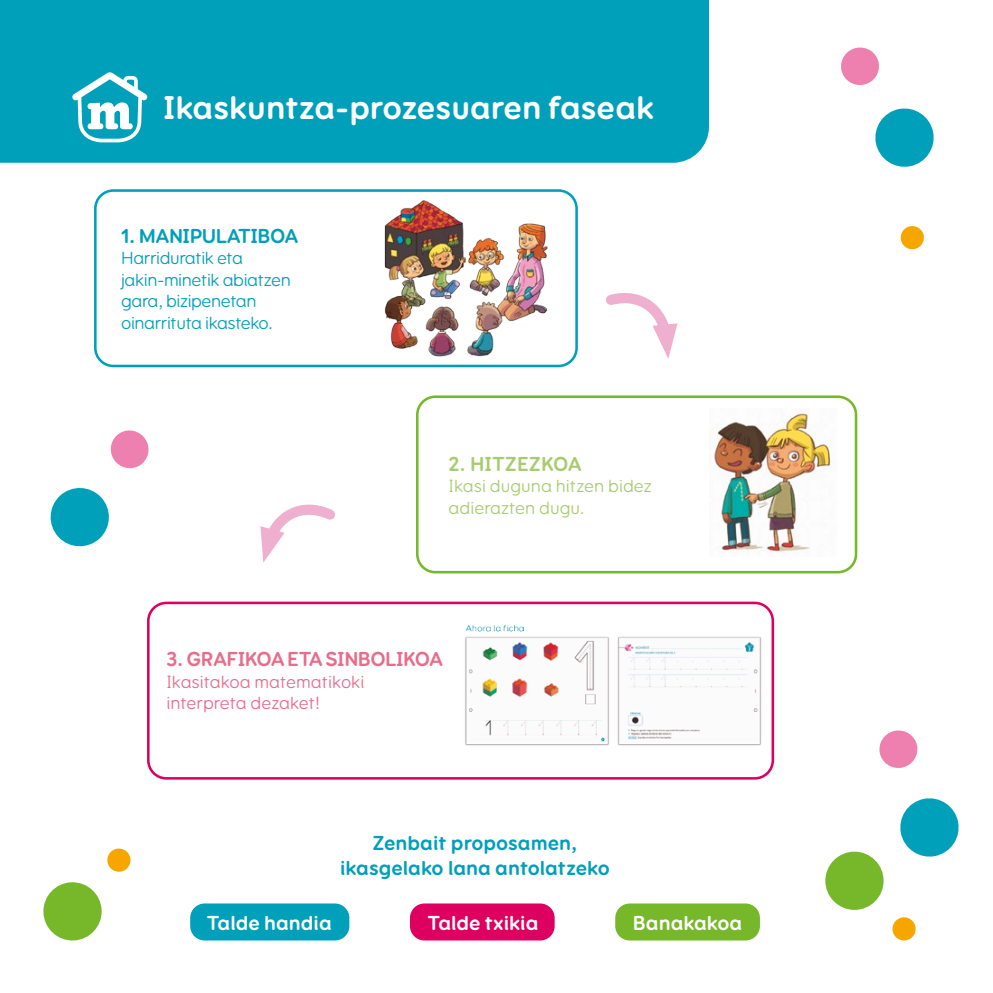
<style>
.page{position:relative;width:993px;height:993px;background:#fff}
.page>*{position:absolute;margin:0;border:0;box-sizing:border-box;transform-origin:0 0}
.t1{font:700 33.12px "SM Rounded";color:#fff}
.t2{font:700 20.38px/24.5px "SM Rounded";color:#009fba;text-align:center}
.t3{font:700 20.38px "SM Rounded";color:#fff}
.t4{font:700 20.38px "SM Rounded";letter-spacing:-.025em;color:#e86c8b}
.t5{font:700 20.38px "SM Rounded";letter-spacing:-.025em;color:#009fba}
.t6{font:700 20.38px "SM Rounded";color:#a8cc6d}
.t7{font:17.88px/21.4px "SM Rounded";letter-spacing:-.025em;color:#009fba}
.t8{font:17.88px/21.4px "SM Rounded";color:#e86c8b}
.t9{font:17.88px/21.4px "SM Rounded";color:#a8cc6d}
</style>
<div class="page">
<div style="left:0;top:0;width:708px;height:163px;background:#009fba"></div>
<svg style="left:72px;top:72px;width:76px;height:70px"></svg>
<div style="left:190px;top:903px;width:159px;height:37px;background:#009fba;border-radius:14px"></div>
<div style="left:615px;top:903px;width:144px;height:37px;background:#76b82a;border-radius:14px"></div>
<div style="left:410px;top:903px;width:144px;height:37px;background:#de0060;border-radius:14px"></div>
<svg style="left:900px;top:798px;width:59px;height:59px"></svg>
<svg style="left:50px;top:488px;width:59px;height:59px"></svg>
<svg style="left:875px;top:108px;width:59px;height:59px"></svg>
<svg style="left:892px;top:917px;width:24px;height:24px"></svg>
<svg style="left:900px;top:226px;width:24px;height:24px"></svg>
<svg style="left:107px;top:848px;width:24px;height:24px"></svg>
<svg style="left:879px;top:730px;width:39px;height:38px"></svg>
<svg style="left:110px;top:430px;width:39px;height:39px"></svg>
<svg style="left:841px;top:47px;width:38px;height:38px"></svg>
<div style="left:825px;top:851px;width:58px;height:58px;background:#76b82a;border-radius:50%"></div>
<svg style="left:43px;top:882px;width:59px;height:58px"></svg>
<img style="left:709px;top:412px;width:122px;height:141px">
<div style="left:416px;top:395px;width:441px;height:178px;border:3px solid #76b82a;border-radius:18px"></div>
<img style="left:465px;top:624px;width:296px;height:122px">
<div style="left:147px;top:601px;width:626px;height:178px;border:3px solid #de0060;border-radius:18px"></div>
<div style="left:94px;top:189px;width:483px;height:178px;border:3px solid #009fba;border-radius:18px"></div>
<svg style="left:606px;top:293px;width:71px;height:66px"></svg>
<svg style="left:260px;top:504px;width:75px;height:58px"></svg>
<img style="left:384px;top:200px;width:164px;height:157px">
<h1 class="t1" style="left:163px;top:87px;width:492px">Ikaskuntza-prozesuaren faseak</h1>
<p class="t5" style="left:121px;top:223px;width:179px">1. MANIPULATIBOA</p>
<p class="t7" style="left:121px;top:247px;width:171px">Harriduratik eta jakin-minetik abiatzen gara, bizipenetan oinarrituta ikasteko.</p>
<p class="t6" style="left:448px;top:451px;width:135px">2. HITZEZKOA</p>
<p class="t9" style="left:448px;top:475px;width:205px">Ikasi duguna hitzen bidez adierazten dugu.</p>
<p class="t4" style="left:166px;top:646px;width:278px">3. GRAFIKOA ETA SINBOLIKOA</p>
<p class="t8" style="left:166px;top:670px;width:199px">Ikasitakoa matematikoki interpreta dezaket!</p>
<p class="t2" style="left:340px;top:830px;width:271px">Zenbait proposamen, ikasgelako lana antolatzeko</p>
<p class="t3" style="left:207px;top:909px;width:126px">Talde handia</p>
<p class="t3" style="left:427px;top:909px;width:112px">Talde txikia</p>
<p class="t3" style="left:632px;top:909px;width:111px">Banakakoa</p>
</div>
